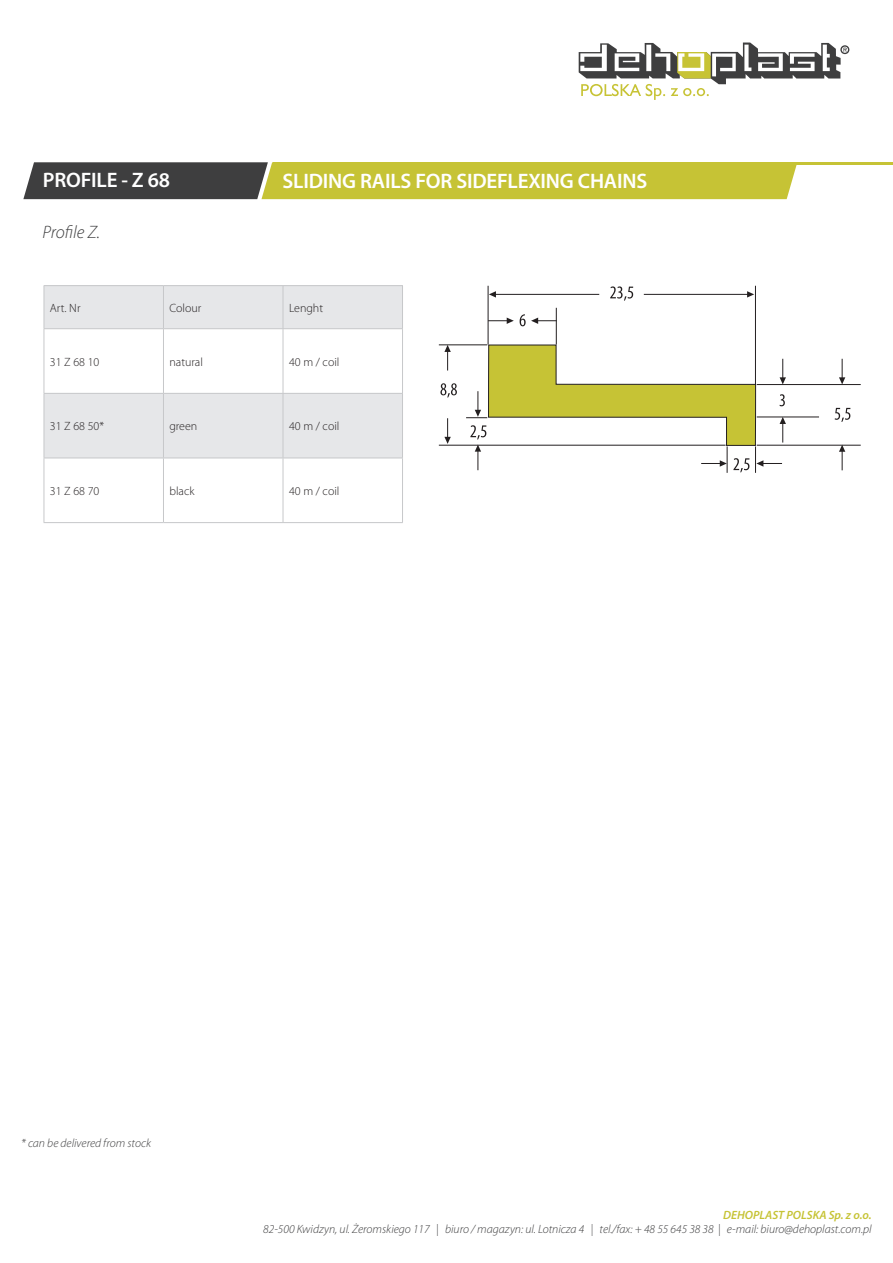
<style>
.page{position:relative;width:893px;height:1263px;background:#fff}
.page>*{position:absolute;margin:0;border:0;box-sizing:border-box;transform-origin:0 0}
.t1{font:600 21px "Myriad Pro";letter-spacing:-.01em;color:#fff}
.t2{font:italic 300 18px "Myriad Pro";letter-spacing:-.005em;color:#3e3e3f}
.t3{font:italic 300 12px "Myriad Pro";color:#3e3e3f}
.teksty_wszytske{font:300 12px "Myriad Pro";color:#231f20}
.t4{font:italic 600 12px "Myriad Pro";color:#c6c335}
</style>
<div class="page">
<div style="left:44px;top:286px;width:119px;height:43px;background:#e6e7e9"></div>
<div style="left:163px;top:286px;width:120px;height:43px;background:#e6e7e9"></div>
<div style="left:283px;top:286px;width:119px;height:43px;background:#e6e7e9"></div>
<div style="left:44px;top:393px;width:119px;height:65px;background:#e6e7e9"></div>
<div style="left:163px;top:393px;width:120px;height:65px;background:#e6e7e9"></div>
<div style="left:283px;top:393px;width:119px;height:65px;background:#e6e7e9"></div>
<hr style="left:283px;top:329px;width:1px;height:64px;background:#c7c8ca">
<hr style="left:402px;top:329px;width:1px;height:64px;background:#c7c8ca">
<hr style="left:283px;top:458px;width:1px;height:64px;background:#c7c8ca">
<hr style="left:402px;top:458px;width:1px;height:64px;background:#c7c8ca">
<hr style="left:44px;top:286px;width:1px;height:42px;background:#c7c8ca">
<hr style="left:283px;top:328px;width:120px;height:1px;background:#c7c8ca">
<hr style="left:283px;top:458px;width:120px;height:1px;background:#c7c8ca">
<hr style="left:163px;top:286px;width:1px;height:42px;background:#c7c8ca">
<hr style="left:283px;top:286px;width:1px;height:42px;background:#c7c8ca">
<hr style="left:402px;top:286px;width:1px;height:42px;background:#c7c8ca">
<hr style="left:44px;top:393px;width:119px;height:1px;background:#c7c8ca">
<hr style="left:44px;top:394px;width:1px;height:64px;background:#c7c8ca">
<hr style="left:163px;top:394px;width:1px;height:64px;background:#c7c8ca">
<hr style="left:283px;top:393px;width:120px;height:1px;background:#c7c8ca">
<hr style="left:283px;top:394px;width:1px;height:64px;background:#c7c8ca">
<hr style="left:44px;top:522px;width:119px;height:1px;background:#c7c8ca">
<hr style="left:283px;top:522px;width:120px;height:1px;background:#c7c8ca">
<hr style="left:402px;top:394px;width:1px;height:64px;background:#c7c8ca">
<hr style="left:44px;top:285px;width:119px;height:1px;background:#c7c8ca">
<hr style="left:163px;top:285px;width:120px;height:1px;background:#c7c8ca">
<hr style="left:283px;top:285px;width:120px;height:1px;background:#c7c8ca">
<hr style="left:44px;top:328px;width:119px;height:1px;background:#c7c8ca">
<hr style="left:44px;top:329px;width:1px;height:64px;background:#c7c8ca">
<hr style="left:44px;top:458px;width:119px;height:1px;background:#c7c8ca">
<hr style="left:44px;top:458px;width:1px;height:64px;background:#c7c8ca">
<hr style="left:163px;top:393px;width:120px;height:1px;background:#c7c8ca">
<hr style="left:163px;top:522px;width:120px;height:1px;background:#c7c8ca">
<hr style="left:163px;top:328px;width:120px;height:1px;background:#c7c8ca">
<hr style="left:163px;top:329px;width:1px;height:64px;background:#c7c8ca">
<hr style="left:163px;top:458px;width:120px;height:1px;background:#c7c8ca">
<hr style="left:163px;top:458px;width:1px;height:64px;background:#c7c8ca">
<svg style="left:579px;top:43px;width:270px;height:57px"></svg>
<hr style="left:488px;top:286px;width:1px;height:59px;background:#231f20">
<svg style="left:489px;top:291px;width:7px;height:7px"></svg>
<hr style="left:494px;top:294px;width:105px;height:1px;background:#231f20">
<svg style="left:444px;top:418px;width:7px;height:26px"></svg>
<hr style="left:439px;top:344px;width:48px;height:1px;background:#231f20">
<svg style="left:444px;top:345px;width:7px;height:25px"></svg>
<svg style="left:440px;top:383px;width:17px;height:14px"></svg>
<hr style="left:439px;top:445px;width:287px;height:1px;background:#231f20">
<hr style="left:757px;top:445px;width:104px;height:1px;background:#231f20">
<hr style="left:757px;top:417px;width:62px;height:1px;background:#231f20">
<hr style="left:757px;top:384px;width:104px;height:1px;background:#231f20">
<hr style="left:755px;top:286px;width:1px;height:99px;background:#231f20">
<hr style="left:556px;top:308px;width:1px;height:37px;background:#231f20">
<svg style="left:747px;top:291px;width:7px;height:7px"></svg>
<hr style="left:644px;top:294px;width:105px;height:1px;background:#231f20">
<svg style="left:610px;top:286px;width:23px;height:15px"></svg>
<svg style="left:488px;top:318px;width:26px;height:6px"></svg>
<svg style="left:520px;top:314px;width:37px;height:12px"></svg>
<svg style="left:466px;top:345px;width:320px;height:128px"></svg>
<svg style="left:839px;top:359px;width:6px;height:25px"></svg>
<svg style="left:839px;top:445px;width:6px;height:25px"></svg>
<svg style="left:835px;top:408px;width:15px;height:14px"></svg>
<hr style="left:273px;top:162px;width:620px;height:2px;background:#c6c335">
<svg style="left:23px;top:162px;width:774px;height:37px;background:#9e9c3c"></svg>
<p class="t1" style="left:43px;top:167px;width:129px">PROFILE - Z 68</p>
<p class="t2" style="left:43px;top:221px;width:59px">Profile Z.</p>
<p class="t1" style="left:283px;top:167px;width:366px">SLIDING RAILS FOR SIDEFLEXING CHAINS</p>
<p class="teksty_wszytske" style="left:50px;top:300px;width:32px">Art. Nr</p>
<p class="teksty_wszytske" style="left:169px;top:300px;width:33px">Colour</p>
<p class="teksty_wszytske" style="left:289px;top:300px;width:36px">Lenght</p>
<p class="teksty_wszytske" style="left:50px;top:354px;width:51px">31 Z 68 10</p>
<p class="teksty_wszytske" style="left:169px;top:354px;width:35px">natural</p>
<p class="teksty_wszytske" style="left:289px;top:354px;width:52px">40 m / coil</p>
<p class="teksty_wszytske" style="left:50px;top:419px;width:56px">31 Z 68 50*</p>
<p class="teksty_wszytske" style="left:169px;top:419px;width:29px">green</p>
<p class="teksty_wszytske" style="left:289px;top:419px;width:52px">40 m / coil</p>
<p class="teksty_wszytske" style="left:50px;top:484px;width:51px">31 Z 68 70</p>
<p class="teksty_wszytske" style="left:169px;top:484px;width:27px">black</p>
<p class="teksty_wszytske" style="left:289px;top:484px;width:52px">40 m / coil</p>
<p class="t3" style="left:21px;top:1135px;width:131px">* can be delivered from stock</p>
<p class="t4" style="left:723px;top:1207px;width:150px">DEHOPLAST POLSKA Sp. z o.o.</p>
<p class="t3" style="left:263px;top:1222px;width:610px">82-500 Kwidzyn, ul. Żeromskiego 117 | biuro / magazyn: ul. Lotnicza 4 | tel./fax: + 48 55 645 38 38 | e-mail: biuro@dehoplast.com.pl</p>
</div>
